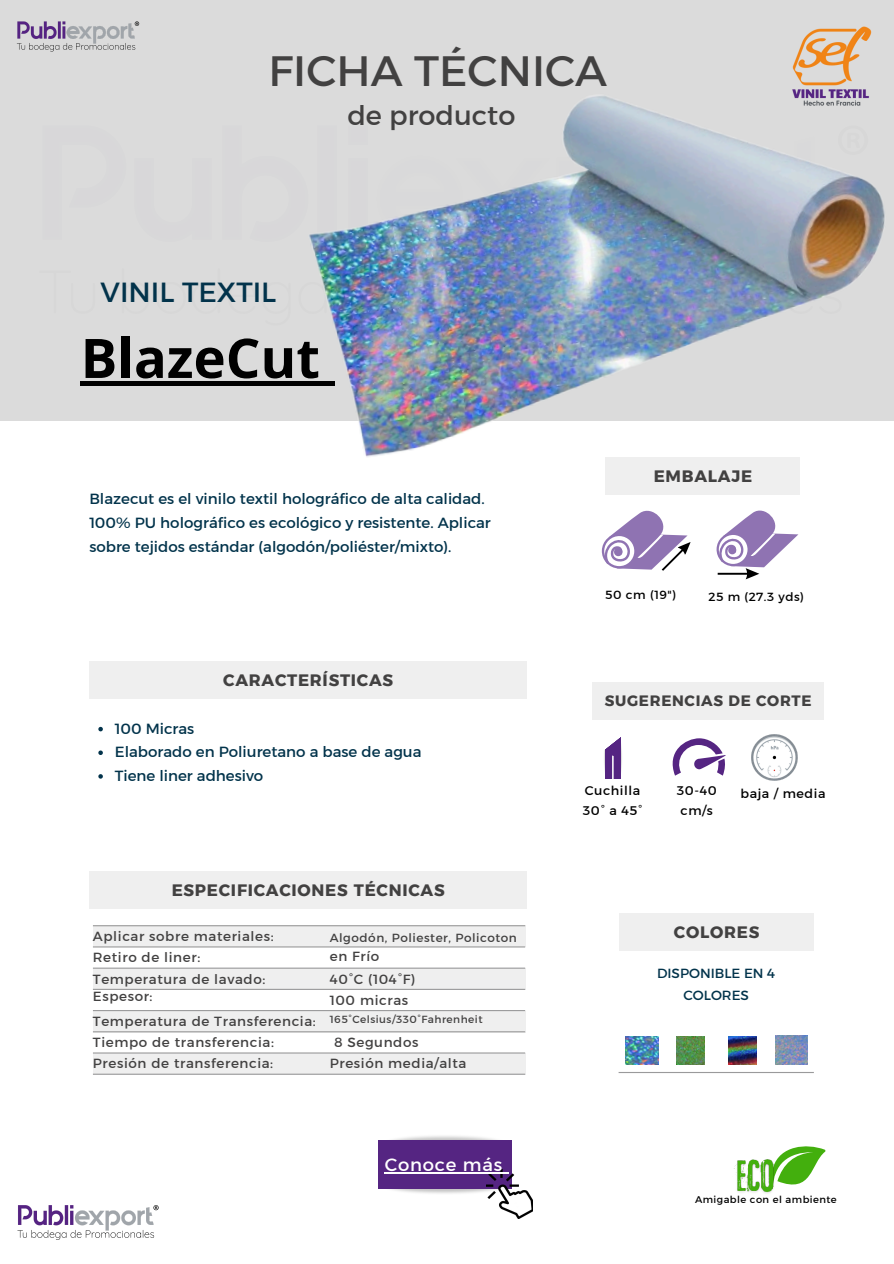
<style>
.page{position:relative;width:894px;height:1264px;background:#fff}
.page>*{position:absolute;margin:0;border:0;box-sizing:border-box;transform-origin:0 0}
.t1{font:700 54.45px "Open Sans";color:#000}
.t2{font:43.2px "Kief Montaser Regular";color:#424141}
.t3{font:28.2px "Kief Montaser Regular";color:#02334b}
.t4{font:27.3px "Kief Montaser Regular";color:#424141}
.t5{font:18px "Kief Montaser Regular";letter-spacing:.045em;color:#fff}
.t6{font:16.5px "Kief Montaser Bold";letter-spacing:.045em;color:#424141}
.t7{font:15px/23.7px "Kief Montaser Regular";color:#02334b}
.t8{font:15px "Kief Montaser Bold";letter-spacing:.045em;color:#424141}
.t9{font:13.5px "Kief Montaser Regular";letter-spacing:.045em;color:#424141}
.t10{font:13.5px/21.3px "Kief Montaser Regular";color:#02334b;text-align:center}
.t11{font:12.75px/20.1px "Kief Montaser Regular";letter-spacing:.045em;color:#000;text-align:center}
.t12{font:12px "Kief Montaser Regular";letter-spacing:.045em;color:#424141}
.t13{font:12px "Kief Montaser Regular";letter-spacing:.045em;color:#000}
.t14{font:10.5px "Kief Montaser Regular";letter-spacing:.045em;color:#424141}
.t15{font:9.9px "Kief Montaser Regular";letter-spacing:.045em;color:#000}
</style>
<div class="page">
<div style="left:0;top:0;width:893px;height:421px;background:#dbdbdb"></div>
<div style="left:89px;top:661px;width:438px;height:37px;background:#efefef"></div>
<div style="left:605px;top:457px;width:194px;height:38px;background:#efefef"></div>
<div style="left:89px;top:871px;width:438px;height:38px;background:#efefef"></div>
<div style="left:93px;top:925px;width:432px;height:21px;background:#efefef"></div>
<div style="left:93px;top:968px;width:432px;height:21px;background:#efefef"></div>
<hr style="left:93px;top:925px;width:432px;height:1px;background:#9a9a9b">
<hr style="left:93px;top:946px;width:432px;height:1px;background:#9a9a9b">
<hr style="left:93px;top:967px;width:432px;height:1px;background:#9a9a9b">
<hr style="left:93px;top:988px;width:432px;height:1px;background:#9a9a9b">
<div style="left:93px;top:1010px;width:432px;height:22px;background:#efefef"></div>
<div style="left:93px;top:1053px;width:432px;height:21px;background:#efefef"></div>
<hr style="left:93px;top:1010px;width:432px;height:1px;background:#9a9a9b">
<hr style="left:93px;top:1031px;width:432px;height:1px;background:#9a9a9b">
<hr style="left:93px;top:1052px;width:432px;height:1px;background:#9a9a9b">
<hr style="left:93px;top:1073px;width:432px;height:1px;background:#9a9a9b">
<svg style="left:602px;top:510px;width:89px;height:61px"></svg>
<svg style="left:717px;top:510px;width:81px;height:69px"></svg>
<div style="left:619px;top:913px;width:194px;height:37px;background:#efefef"></div>
<hr style="left:618px;top:1071px;width:195px;height:2px;background:#9a9a9b">
<svg style="left:778px;top:1146px;width:47px;height:39px"></svg>
<img style="left:734px;top:1158px;width:44px;height:35px">
<img style="left:17px;top:1205px;width:142px;height:35px">
<img style="left:16px;top:21px;width:124px;height:31px">
<svg style="left:604px;top:737px;width:18px;height:42px"></svg>
<svg style="left:672px;top:738px;width:53px;height:37px"></svg>
<img style="left:751px;top:734px;width:46px;height:46px">
<div style="left:592px;top:682px;width:231px;height:38px;background:#efefef"></div>
<img style="left:309px;top:96px;width:576px;height:381px">
<img style="left:625px;top:1036px;width:33px;height:28px">
<img style="left:676px;top:1036px;width:28px;height:28px">
<img style="left:728px;top:1036px;width:28px;height:28px">
<img style="left:775px;top:1035px;width:32px;height:29px">
<img style="left:782px;top:26px;width:99px;height:90px">
<svg style="left:98px;top:727px;width:5px;height:4px"></svg>
<svg style="left:98px;top:750px;width:5px;height:5px"></svg>
<svg style="left:98px;top:774px;width:5px;height:4px"></svg>
<div style="left:81px;top:381px;width:239px;height:5px;background:#000"></div>
<div style="left:320px;top:381px;width:14px;height:5px;background:#000"></div>
<img style="left:378px;top:1188px;width:108px;height:6px">
<img style="left:393px;top:1136px;width:119px;height:16px">
<div style="left:377px;top:1140px;width:134px;height:48px;background:#552582"></div>
<img style="left:486px;top:1169px;width:46px;height:49px">
<hr style="left:384px;top:1171px;width:119px;height:2px;background:#fff">
<p class="t2" style="left:268px;top:44px;width:340px">FICHA TÉCNICA</p>
<p class="t4" style="left:347px;top:99px;width:169px">de producto</p>
<p class="t3" style="left:100px;top:274px;width:177px">VINIL TEXTIL</p>
<p class="t1" style="left:81px;top:320px;width:241px">BlazeCut</p>
<p class="t7" style="left:89px;top:487px;width:403px">Blazecut es el vinilo textil holográfico de alta calidad.<br>100% PU holográfico es ecológico y resistente. Aplicar sobre tejidos estándar (algodón/poliéster/mixto).</p>
<p class="t6" style="left:223px;top:669px;width:171px">CARACTERÍSTICAS</p>
<p class="t7" style="left:115px;top:716px;width:81px">100 Micras</p>
<p class="t7" style="left:115px;top:740px;width:308px">Elaborado en Poliuretano a base de agua</p>
<p class="t7" style="left:115px;top:763px;width:150px">Tiene liner adhesivo</p>
<h2 class="t6" style="left:172px;top:880px;width:274px">ESPECIFICACIONES TÉCNICAS</h2>
<p class="t9" style="left:93px;top:928px;width:182px">Aplicar sobre materiales:</p>
<p class="t12" style="left:330px;top:930px;width:188px">Algodón, Poliester, Policoton</p>
<p class="t9" style="left:93px;top:949px;width:109px">Retiro de liner:</p>
<p class="t9" style="left:330px;top:948px;width:51px">en Frío</p>
<p class="t9" style="left:93px;top:970px;width:174px">Temperatura de lavado:</p>
<h5 class="t9" style="left:330px;top:970px;width:87px">40°C (104°F)</h5>
<p class="t9" style="left:93px;top:988px;width:61px">Espesor:</p>
<p class="t9" style="left:330px;top:992px;width:80px">100 micras</p>
<p class="t9" style="left:93px;top:1012px;width:224px">Temperatura de Transferencia:</p>
<p class="t9" style="left:93px;top:1034px;width:182px">Tiempo de transferencia:</p>
<p class="t9" style="left:334px;top:1034px;width:86px">8 Segundos</p>
<p class="t9" style="left:93px;top:1055px;width:182px">Presión de transferencia:</p>
<p class="t9" style="left:330px;top:1055px;width:138px">Presión media/alta</p>
<p class="t14" style="left:330px;top:1013px;width:154px">165°Celsius/330°Fahrenheit</p>
<h5 class="t5" style="left:384px;top:1153px;width:119px">Conoce más</h5>
<p class="t6" style="left:653px;top:466px;width:100px">EMBALAJE</p>
<p class="t13" style="left:605px;top:588px;width:72px">50 cm (19")</p>
<p class="t13" style="left:708px;top:589px;width:97px">25 m (27.3 yds)</p>
<p class="t8" style="left:604px;top:691px;width:208px">SUGERENCIAS DE CORTE</p>
<h4 class="t11" style="left:584px;top:780px;width:57px">Cuchilla</h4>
<h5 class="t11" style="left:582px;top:800px;width:61px">30° a 45°</h5>
<p class="t11" style="left:676px;top:780px;width:42px">30-40 cm/s</p>
<p class="t11" style="left:740px;top:783px;width:86px">baja / media</p>
<p class="t6" style="left:673px;top:921px;width:87px">COLORES</p>
<p class="t10" style="left:657px;top:962px;width:120px">DISPONIBLE EN 4<br>COLORES</p>
<p class="t15" style="left:694px;top:1193px;width:143px">Amigable con el ambiente</p>
</div>
